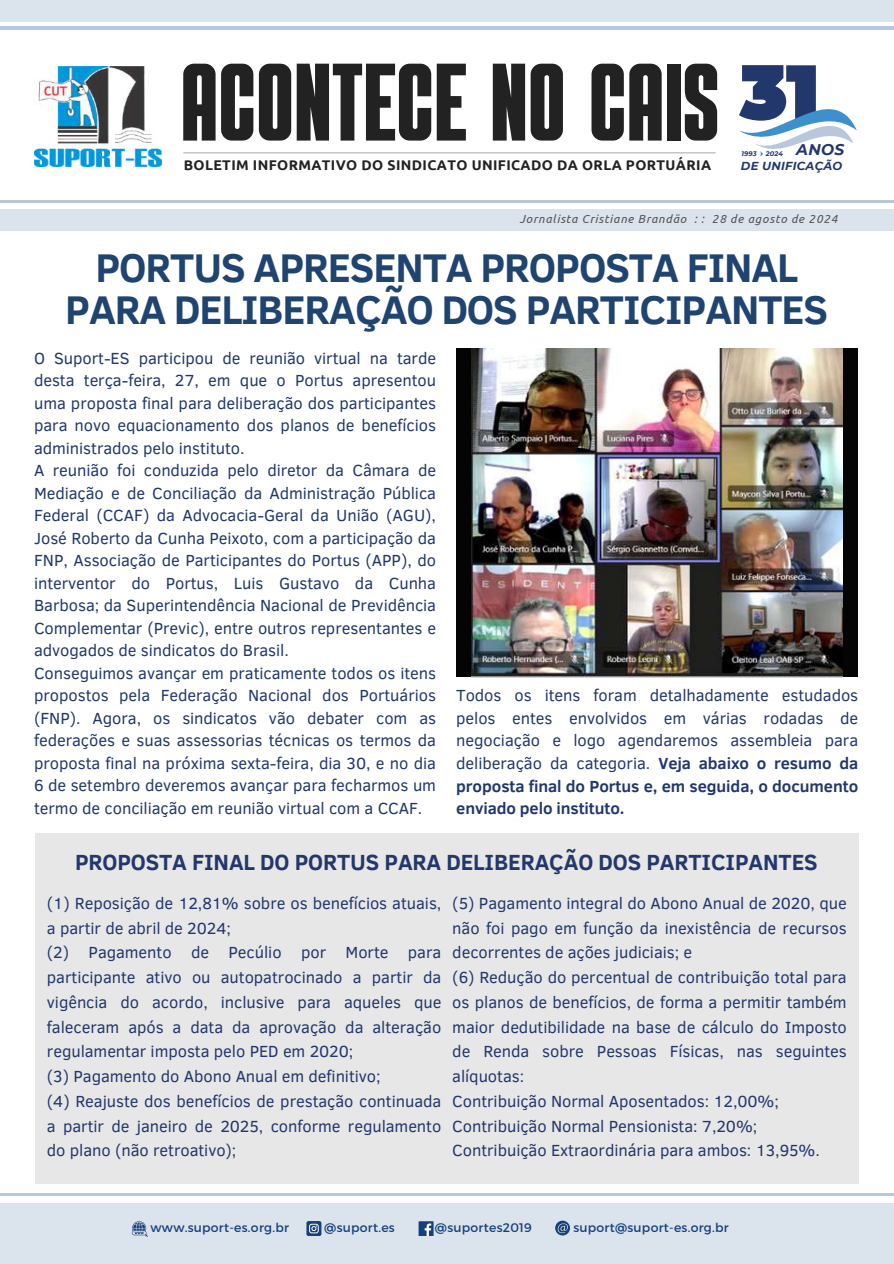
<style>
.page{position:relative;width:894px;height:1264px;background:#fff}
.page>*{position:absolute;margin:0;border:0;box-sizing:border-box;transform-origin:0 0}
.t1{font:109.8px "Alpha";letter-spacing:-.01em;color:#222}
.t2{font:700 41.1px/41.7px "Clear Sans";letter-spacing:-.025em;color:#1f4470;text-align:center}
.t3{font:700 22.5px "Clear Sans";letter-spacing:-.005em;color:#22376b}
.t4{font:16.5px/22.5px "Clear Sans";letter-spacing:-.005em;color:#22376b}
.t5{font:italic 700 15.45px "Montserrat";color:#22376b}
.t6{font:700 14.1px "Ubuntu";letter-spacing:.03em;color:#222}
.t7{font:12.45px "Montserrat";letter-spacing:.02em;color:#14407b}
.t8{font:italic 11.7px "Ubuntu";letter-spacing:.065em;color:#545454}
.t9{font:italic 700 11.55px "Montserrat";letter-spacing:.02em;color:#22376b}
.t10{font:italic 700 6.6px "Montserrat";letter-spacing:.02em;color:#22376b}
.s1{font-weight:700}
</style>
<div class="page">
<div style="left:0;top:209px;width:893px;height:22px;background:#dbe3ed"></div>
<hr style="left:0;top:200px;width:893px;height:3px;background:#b8c7db">
<div style="left:0;top:0;width:893px;height:22px;background:#dbe3ed"></div>
<hr style="left:0;top:27px;width:893px;height:2px;background:#b8c7db">
<hr style="left:183px;top:152px;width:532px;height:1px;background:#a6a6a6">
<img style="left:35px;top:67px;width:127px;height:100px">
<svg style="left:739px;top:65px;width:118px;height:92px"></svg>
<div style="left:0;top:1203px;width:893px;height:60px;background:#dbe3ed"></div>
<hr style="left:0;top:1193px;width:893px;height:2px;background:#b8c7db">
<div style="left:418px;top:1221px;width:15px;height:14px;background:#14407b"></div>
<svg style="left:424px;top:1223px;width:7px;height:12px"></svg>
<svg style="left:555px;top:1220px;width:14px;height:15px"></svg>
<svg style="left:306px;top:1221px;width:15px;height:14px"></svg>
<svg style="left:132px;top:1221px;width:16px;height:15px"></svg>
<div style="left:456px;top:348px;width:401px;height:329px;background:#040404"></div>
<img style="left:472px;top:348px;width:370px;height:329px">
<div style="left:35px;top:833px;width:822px;height:350px;background:#e7e7e7"></div>
<h1 class="t1" style="left:180px;top:53px;width:540px">ACONTECE NO CAIS</h1>
<p class="t6" style="left:184px;top:157px;width:528px">BOLETIM INFORMATIVO DO SINDICATO UNIFICADO DA ORLA PORTUÁRIA</p>
<p class="t10" style="left:741px;top:150px;width:17px">1993</p>
<p class="t10" style="left:765px;top:150px;width:19px">2024</p>
<p class="t5" style="left:796px;top:140px;width:50px">ANOS</p>
<p class="t9" style="left:740px;top:159px;width:103px">DE UNIFICAÇÃO</p>
<p class="t8" style="left:519px;top:212px;width:319px">Jornalista Cristiane Brandão : : 28 de agosto de 2024</p>
<h2 class="t2" style="left:65px;top:245px;width:764px">PORTUS APRESENTA PROPOSTA FINAL<br>PARA DELIBERAÇÃO DOS PARTICIPANTES</h2>
<p class="t4" style="left:34px;top:346px;width:403px">O Suport-ES participou de reunião virtual na tarde desta terça-feira, 27, em que o Portus apresentou uma proposta final para deliberação dos participantes para novo equacionamento dos planos de benefícios administrados pelo instituto.<br>A reunião foi conduzida pelo diretor da Câmara de Mediação e de Conciliação da Administração Pública Federal (CCAF) da Advocacia-Geral da União (AGU), José Roberto da Cunha Peixoto, com a participação da FNP, Associação de Participantes do Portus (APP), do interventor do Portus, Luis Gustavo da Cunha Barbosa; da Superintendência Nacional de Previdência Complementar (Previc), entre outros representantes e advogados de sindicatos do Brasil.<br>Conseguimos avançar em praticamente todos os itens propostos pela Federação Nacional dos Portuários (FNP). Agora, os sindicatos vão debater com as federações e suas assessorias técnicas os termos da proposta final na próxima sexta-feira, dia 30, e no dia 6 de setembro deveremos avançar para fecharmos um termo de conciliação em reunião virtual com a CCAF.</p>
<p class="t4" style="left:456px;top:683px;width:403px;text-align:justify">Todos os itens foram detalhadamente estudados pelos entes envolvidos em várias rodadas de negociação e logo agendaremos assembleia para deliberação da categoria. <span class="s1">Veja abaixo o resumo da proposta final do Portus e, em seguida, o documento enviado pelo instituto.</span></p>
<h3 class="t3" style="left:75px;top:845px;width:744px">PROPOSTA FINAL DO PORTUS PARA DELIBERAÇÃO DOS PARTICIPANTES</h3>
<p class="t4" style="left:452px;top:889px;width:396px;line-height:24.8px">(5) Pagamento integral do Abono Anual de 2020, que não foi pago em função da inexistência de recursos decorrentes de ações judiciais; e<br>(6) Redução do percentual de contribuição total para os planos de benefícios, de forma a permitir também maior dedutibilidade na base de cálculo do Imposto de Renda sobre Pessoas Físicas, nas seguintes alíquotas:<br>Contribuição Normal Aposentados: 12,00%; Contribuição Normal Pensionista: 7,20%; Contribuição Extraordinária para ambos: 13,95%.</p>
<p class="t4" style="left:47px;top:889px;width:396px;line-height:24.8px">(1) Reposição de 12,81% sobre os benefícios atuais, a partir de abril de 2024;<br>(2) Pagamento de Pecúlio por Morte para participante ativo ou autopatrocinado a partir da vigência do acordo, inclusive para aqueles que faleceram após a data da aprovação da alteração regulamentar imposta pelo PED em 2020;<br>(3) Pagamento do Abono Anual em definitivo;<br>(4) Reajuste dos benefícios de prestação continuada a partir de janeiro de 2025, conforme regulamento do plano (não retroativo);</p>
<p class="t7" style="left:150px;top:1219px;width:140px">www.suport-es.org.br</p>
<p class="t7" style="left:324px;top:1219px;width:72px">@suport.es</p>
<p class="t7" style="left:435px;top:1219px;width:98px">@suportes2019</p>
<p class="t7" style="left:573px;top:1219px;width:157px">suport@suport-es.org.br</p>
</div>
